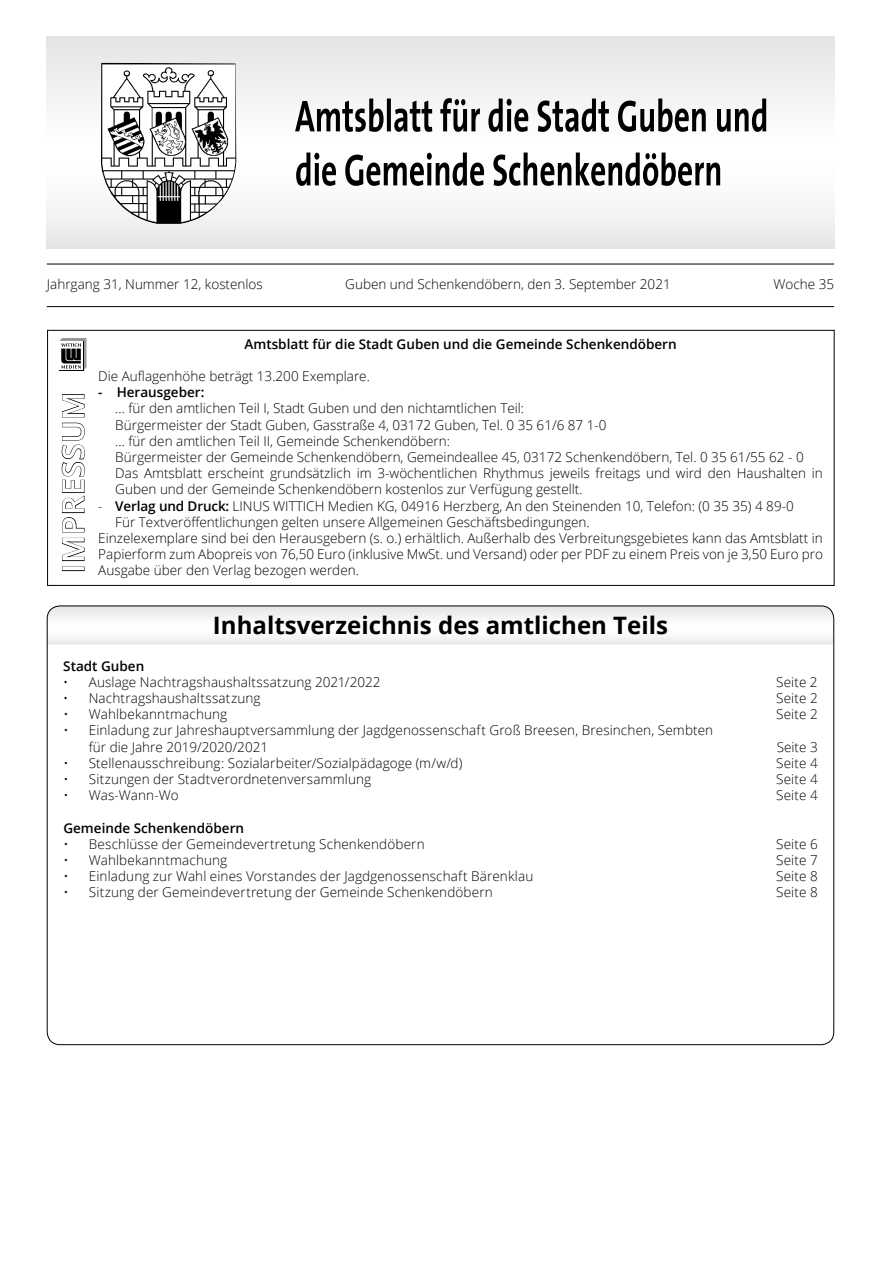
<style>
.page{position:relative;width:881px;height:1263px;background:#fff}
.page>*{position:absolute;margin:0;border:0;box-sizing:border-box;transform-origin:0 0}
.t1{font:600 30.15px "Open Sans";letter-spacing:.03em;color:#fff}
.t2{font:700 24px "Open Sans";color:#000}
.t3{font:300 13.5px/16.2px "Open Sans";color:#000}
.t4{font:600 13.5px "Open Sans";color:#000}
.s1{font-weight:600}
</style>
<div class="page">
<div style="left:47px;top:330px;width:787px;height:256px;border:1px solid #000"></div>
<svg style="left:47px;top:605px;width:786px;height:39px"></svg>
<hr style="left:47px;top:264px;width:786px;height:1px;background:#000">
<hr style="left:47px;top:306px;width:786px;height:1px;background:#000">
<svg style="left:47px;top:36px;width:786px;height:213px"></svg>
<img style="left:101px;top:63px;width:135px;height:161px">
<div style="left:59px;top:341px;width:24px;height:30px;background:#000"></div>
<div style="left:59px;top:342px;width:24px;height:28px;background:#fff"></div>
<svg style="left:60px;top:338px;width:26px;height:32px"></svg>
<div style="left:62px;top:566px;width:22px;height:5px;border:1px solid #000"></div>
<svg style="left:61px;top:394px;width:24px;height:168px"></svg>
<svg style="left:296px;top:153px;width:424px;height:33px"></svg>
<svg style="left:295px;top:98px;width:470px;height:34px"></svg>
<p class="t3" style="left:47px;top:276px;width:217px">Jahrgang 31, Nummer 12, kostenlos</p>
<p class="t3" style="left:345px;top:276px;width:327px">Guben und Schenkendöbern, den 3. September 2021</p>
<p class="t3" style="left:773px;top:276px;width:62px">Woche 35</p>
<h1 class="t1" style="left:52px;top:573px;width:183px;rotate:-90deg">IMPRESSUM</h1>
<p class="t4" style="left:244px;top:334px;width:433px">Amtsblatt für die Stadt Guben und die Gemeinde Schenkendöbern</p>
<p class="t3" style="left:98px;top:368px;width:273px">Die Auflagenhöhe beträgt 13.200 Exemplare.</p>
<p class="t4" style="left:98px;top:383px;width:108px">- Herausgeber:</p>
<p class="t3" style="left:115px;top:400px;width:708px">... für den amtlichen Teil I, Stadt Guben und den nichtamtlichen Teil:<br>Bürgermeister der Stadt Guben, Gasstraße 4, 03172 Guben, Tel. 0 35 61/6 87 1-0<br>... für den amtlichen Teil II, Gemeinde Schenkendöbern:<br>Bürgermeister der Gemeinde Schenkendöbern, Gemeindeallee 45, 03172 Schenkendöbern, Tel. 0 35 61/55 62 - 0<br>Das Amtsblatt erscheint grundsätzlich im 3-wöchentlichen Rhythmus jeweils freitags und wird den Haushalten in Guben und der Gemeinde Schenkendöbern kostenlos zur Verfügung gestellt.</p>
<p class="t3" style="left:98px;top:497px;width:696px">- <span class="s1">Verlag und Druck:</span> LINUS WITTICH Medien KG, 04916 Herzberg, An den Steinenden 10, Telefon: (0 35 35) 4 89-0</p>
<p class="t3" style="left:115px;top:513px;width:475px">Für Textveröffentlichungen gelten unsere Allgemeinen Geschäftsbedingungen.</p>
<p class="t3" style="left:98px;top:530px;width:725px">Einzelexemplare sind bei den Herausgebern (s. o.) erhältlich. Außerhalb des Verbreitungsgebietes kann das Amtsblatt in</p>
<p class="t3" style="left:98px;top:546px;width:725px">Papierform zum Abopreis von 76,50 Euro (inklusive MwSt. und Versand) oder per PDF zu einem Preis von je 3,50 Euro pro</p>
<p class="t3" style="left:98px;top:562px;width:262px">Ausgabe über den Verlag bezogen werden.</p>
<h2 class="t2" style="left:213px;top:608px;width:456px">Inhaltsverzeichnis des amtlichen Teils</h2>
<p class="t4" style="left:63px;top:656px;width:82px">Stadt Guben</p>
<p class="t3" style="left:63px;top:673px;width:319px">• Auslage Nachtragshaushaltssatzung 2021/2022</p>
<p class="t3" style="left:775px;top:673px;width:43px">Seite 2</p>
<p class="t3" style="left:63px;top:689px;width:199px">• Nachtragshaushaltssatzung</p>
<p class="t3" style="left:775px;top:689px;width:43px">Seite 2</p>
<p class="t3" style="left:63px;top:706px;width:165px">• Wahlbekanntmachung</p>
<p class="t3" style="left:775px;top:706px;width:43px">Seite 2</p>
<p class="t3" style="left:89px;top:722px;width:625px;text-indent:-26px">• Einladung zur Jahreshauptversammlung der Jagdgenossenschaft Groß Breesen, Bresinchen, Sembten für die Jahre 2019/2020/2021</p>
<p class="t3" style="left:776px;top:738px;width:42px">Seite 3</p>
<p class="t3" style="left:63px;top:754px;width:400px">• Stellenausschreibung: Sozialarbeiter/Sozialpädagoge (m/w/d)</p>
<p class="t3" style="left:775px;top:754px;width:43px">Seite 4</p>
<p class="t3" style="left:63px;top:770px;width:309px">• Sitzungen der Stadtverordnetenversammlung</p>
<p class="t3" style="left:775px;top:770px;width:43px">Seite 4</p>
<p class="t3" style="left:63px;top:787px;width:117px">• Was-Wann-Wo</p>
<p class="t3" style="left:775px;top:787px;width:43px">Seite 4</p>
<p class="t4" style="left:63px;top:818px;width:182px">Gemeinde Schenkendöbern</p>
<p class="t3" style="left:63px;top:835px;width:363px">• Beschlüsse der Gemeindevertretung Schenkendöbern</p>
<p class="t3" style="left:775px;top:835px;width:43px">Seite 6</p>
<p class="t3" style="left:63px;top:851px;width:165px">• Wahlbekanntmachung</p>
<p class="t3" style="left:775px;top:851px;width:43px">Seite 7</p>
<p class="t3" style="left:63px;top:868px;width:471px">• Einladung zur Wahl eines Vorstandes der Jagdgenossenschaft Bärenklau</p>
<p class="t3" style="left:775px;top:868px;width:43px">Seite 8</p>
<p class="t3" style="left:63px;top:884px;width:431px">• Sitzung der Gemeindevertretung der Gemeinde Schenkendöbern</p>
<p class="t3" style="left:775px;top:884px;width:43px">Seite 8</p>
</div>
